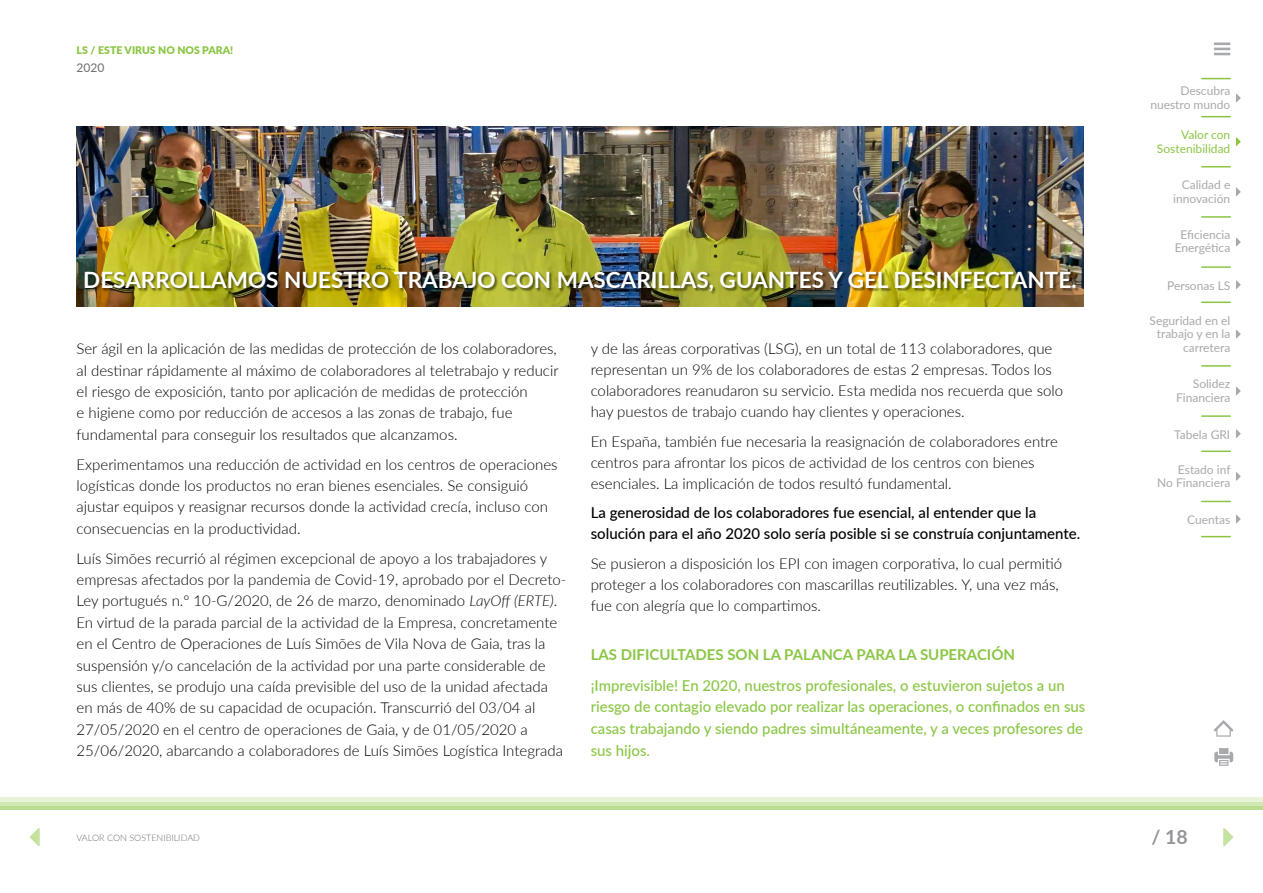
<style>
.page{position:relative;width:1263px;height:893px;background:#fff}
.page>*{position:absolute;margin:0;border:0;box-sizing:border-box;transform-origin:0 0}
.t1{font:700 22.5px "Lato";color:#fff}
.t2{font:700 19.5px "Lato";color:#939598}
.t3{font:300 15px/21.5px "Lato";color:#000}
.t4{font:500 15px/21.9px "Lato";color:#8ac644}
.t5{font:500 15px/21px "Lato";color:#000}
.t6{font:700 15px "Lato";color:#8ac644}
.t7{font:12px/13.5px "Lato";color:#a7a9ac;text-align:right}
.t8{font:12px/13.5px "Lato";color:#8ac644;text-align:right}
.t9{font:12px "Lato";color:#6d6e71}
.t10{font:900 10.5px "Lato";color:#8ac644}
.t11{font:300 9px "Lato";color:#6d6e71}
.s1{font-style:italic}
</style>
<div class="page">
<hr style="left:0;top:806px;width:1263px;height:4px;background:#b9dd8f">
<div style="left:0;top:801px;width:1263px;height:5px;background:#d0e8b4"></div>
<hr style="left:0;top:797px;width:1263px;height:4px;background:#e8f4da">
<svg style="left:1214px;top:748px;width:19px;height:18px"></svg>
<svg style="left:1214px;top:720px;width:19px;height:17px"></svg>
<svg style="left:1223px;top:828px;width:10px;height:18px"></svg>
<svg style="left:30px;top:828px;width:10px;height:18px"></svg>
<svg style="left:1202px;top:78px;width:28px;height:1px"></svg>
<svg style="left:1202px;top:116px;width:28px;height:1px"></svg>
<svg style="left:1202px;top:166px;width:28px;height:1px"></svg>
<hr style="left:1202px;top:216px;width:28px;height:2px;background:#8ac644">
<hr style="left:1202px;top:365px;width:28px;height:2px;background:#8ac644">
<hr style="left:1202px;top:266px;width:28px;height:2px;background:#8ac644">
<svg style="left:1202px;top:501px;width:28px;height:1px"></svg>
<hr style="left:1202px;top:415px;width:28px;height:2px;background:#8ac644">
<hr style="left:1202px;top:450px;width:28px;height:2px;background:#8ac644">
<svg style="left:1202px;top:536px;width:28px;height:1px"></svg>
<svg style="left:1202px;top:302px;width:28px;height:1px"></svg>
<svg style="left:1214px;top:43px;width:16px;height:12px"></svg>
<svg style="left:1236px;top:94px;width:5px;height:8px"></svg>
<svg style="left:1236px;top:137px;width:5px;height:9px"></svg>
<svg style="left:1236px;top:188px;width:5px;height:8px"></svg>
<svg style="left:1236px;top:238px;width:5px;height:8px"></svg>
<svg style="left:1236px;top:280px;width:5px;height:9px"></svg>
<svg style="left:1236px;top:330px;width:5px;height:8px"></svg>
<svg style="left:1236px;top:387px;width:5px;height:8px"></svg>
<svg style="left:1236px;top:429px;width:5px;height:9px"></svg>
<svg style="left:1236px;top:472px;width:5px;height:9px"></svg>
<svg style="left:1236px;top:515px;width:5px;height:8px"></svg>
<img style="left:77px;top:126px;width:1006px;height:180px">
<div style="left:85px;top:272px;width:995px;height:23px;background:#000;opacity:.5"></div>
<p class="t10" style="left:77px;top:42px;width:158px">LS / ESTE VIRUS NO NOS PARA!</p>
<p class="t9" style="left:77px;top:59px;width:29px">2020</p>
<h1 class="t1" style="left:83px;top:264px;width:995px">DESARROLLAMOS NUESTRO TRABAJO CON MASCARILLAS, GUANTES Y GEL DESINFECTANTE.</h1>
<p class="t7" style="left:1150px;top:84px;width:81px">Descubra nuestro mundo</p>
<p class="t8" style="left:1157px;top:127px;width:75px">Valor con<br>Sostenibilidad</p>
<p class="t7" style="left:1173px;top:178px;width:59px">Calidad e innovación</p>
<p class="t7" style="left:1175px;top:228px;width:57px;line-height:12.8px;text-align:center">Eficiencia<br>Energética</p>
<p class="t7" style="left:1167px;top:278px;width:65px">Personas LS</p>
<p class="t7" style="left:1149px;top:313px;width:82px">Seguridad en el trabajo y en la</p>
<p class="t3" style="left:591px;top:338px;width:474px;line-height:21px">y de las áreas corporativas (LSG), en un total de 113 colaboradores, que representan un 9% de los colaboradores de estas 2 empresas. Todos los colaboradores reanudaron su servicio. Esta medida nos recuerda que solo hay puestos de trabajo cuando hay clientes y operaciones.</p>
<p class="t3" style="left:591px;top:430px;width:469px;line-height:21px">En España, también fue necesaria la reasignación de colaboradores entre centros para afrontar los picos de actividad de los centros con bienes esenciales. La implicación de todos resultó fundamental.</p>
<p class="t5" style="left:591px;top:502px;width:491px">La generosidad de los colaboradores fue esencial, al entender que la solución para el año 2020 solo sería posible si se construía conjuntamente.</p>
<p class="t3" style="left:591px;top:552px;width:473px;line-height:21px">Se pusieron a disposición los EPI con imagen corporativa, lo cual permitió proteger a los colaboradores con mascarillas reutilizables. Y, una vez más, fue con alegría que lo compartimos.</p>
<p class="t6" style="left:591px;top:644px;width:426px">LAS DIFICULTADES SON LA PALANCA PARA LA SUPERACIÓN</p>
<p class="t4" style="left:591px;top:673px;width:496px">¡Imprevisible! En 2020, nuestros profesionales, o estuvieron sujetos a un riesgo de contagio elevado por realizar las operaciones, o confinados en sus casas trabajando y siendo padres simultáneamente, y a veces profesores de sus hijos.</p>
<p class="t3" style="left:77px;top:337px;width:482px">Ser ágil en la aplicación de las medidas de protección de los colaboradores,</p>
<p class="t7" style="left:1183px;top:340px;width:49px">carretera</p>
<p class="t3" style="left:77px;top:359px;width:484px">al destinar rápidamente al máximo de colaboradores al teletrabajo y reducir el riesgo de exposición, tanto por aplicación de medidas de protección<br>e higiene como por reducción de accesos a las zonas de trabajo, fue fundamental para conseguir los resultados que alcanzamos.</p>
<p class="t3" style="left:77px;top:453px;width:483px">Experimentamos una reducción de actividad en los centros de operaciones logísticas donde los productos no eran bienes esenciales. Se consiguió ajustar equipos y reasignar recursos donde la actividad crecía, incluso con consecuencias en la productividad.</p>
<p class="t3" style="left:77px;top:547px;width:491px">Luís Simões recurrió al régimen excepcional de apoyo a los trabajadores y empresas afectados por la pandemia de Covid-19, aprobado por el Decreto-Ley portugués n.º 10-G/2020, de 26 de marzo, denominado <span class="s1">LayOff (ERTE)</span>.<br>En virtud de la parada parcial de la actividad de la Empresa, concretamente en el Centro de Operaciones de Luís Simões de Vila Nova de Gaia, tras la suspensión y/o cancelación de la actividad por una parte considerable de sus clientes, se produjo una caída previsible del uso de la unidad afectada en más de 40% de su capacidad de ocupación. Transcurrió del 03/04 al 27/05/2020 en el centro de operaciones de Gaia, y de 01/05/2020 a 25/06/2020, abarcando a colaboradores de Luís Simões Logística Integrada</p>
<p class="t7" style="left:1176px;top:377px;width:56px">Solidez<br>Financiera</p>
<p class="t7" style="left:1174px;top:427px;width:58px">Tabela GRI</p>
<p class="t7" style="left:1157px;top:462px;width:75px">Estado inf<br>No Financiera</p>
<p class="t7" style="left:1187px;top:512px;width:45px">Cuentas</p>
<p class="t11" style="left:77px;top:831px;width:125px">VALOR CON SOSTENIBILIDAD</p>
<h2 class="t2" style="left:1151px;top:822px;width:38px">/ 18</h2>
</div>
